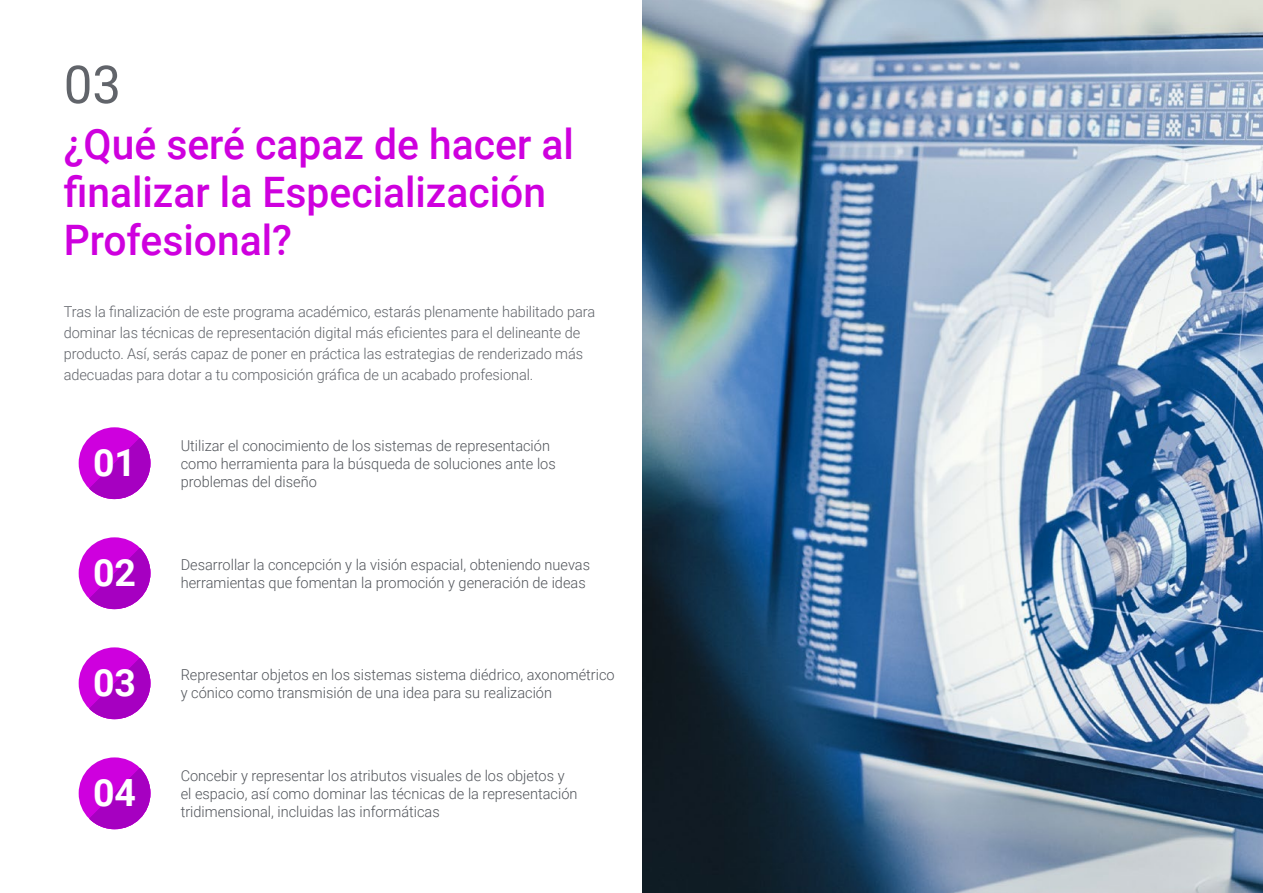
<style>
.page{position:relative;width:1263px;height:893px;background:#fff}
.page>*{position:absolute;margin:0;border:0;box-sizing:border-box;transform-origin:0 0}
.t1{font:52.5px "Roboto";color:#61646a}
.t2{font:500 42px/48px "Roboto";color:#ce00de}
.t3{font:700 37.5px "Roboto";color:#fff}
.t4{font:300 15px/18px "Roboto";color:#52555b}
.t5{font:300 15px/21px "Roboto";letter-spacing:-.005em;color:#61646a}
</style>
<div class="page">
<img style="left:642px;top:0;width:621px;height:893px">
<div style="left:79px;top:537px;width:71px;height:72px;background:#ce00de;border-radius:50%"></div>
<svg style="left:89px;top:548px;width:61px;height:61px"></svg>
<div style="left:79px;top:757px;width:71px;height:72px;background:#ce00de;border-radius:50%"></div>
<svg style="left:89px;top:768px;width:61px;height:61px"></svg>
<div style="left:79px;top:647px;width:71px;height:72px;background:#ce00de;border-radius:50%"></div>
<svg style="left:89px;top:658px;width:61px;height:61px"></svg>
<div style="left:79px;top:427px;width:71px;height:72px;background:#ce00de;border-radius:50%"></div>
<svg style="left:89px;top:438px;width:61px;height:61px"></svg>
<h1 class="t1" style="left:64px;top:48px;width:59px">03</h1>
<h2 class="t2" style="left:64px;top:119px;width:512px">¿Qué seré capaz de hacer al finalizar la Especialización<br>Profesional?</h2>
<p class="t5" style="left:64px;top:301px;width:533px">Tras la finalización de este programa académico, estarás plenamente habilitado para dominar las técnicas de representación digital más eficientes para el delineante de producto. Así, serás capaz de poner en práctica las estrategias de renderizado más adecuadas para dotar a tu composición gráfica de un acabado profesional.</p>
<h3 class="t3" style="left:93px;top:436px;width:45px">01</h3>
<p class="t4" style="left:181px;top:436px;width:377px">Utilizar el conocimiento de los sistemas de representación como herramienta para la búsqueda de soluciones ante los problemas del diseño</p>
<h3 class="t3" style="left:93px;top:546px;width:45px">02</h3>
<p class="t4" style="left:181px;top:555px;width:411px">Desarrollar la concepción y la visión espacial, obteniendo nuevas herramientas que fomentan la promoción y generación de ideas</p>
<h3 class="t3" style="left:93px;top:656px;width:45px">03</h3>
<p class="t4" style="left:181px;top:665px;width:435px">Representar objetos en los sistemas sistema diédrico, axonométrico y cónico como transmisión de una idea para su realización</p>
<h3 class="t3" style="left:93px;top:766px;width:45px">04</h3>
<p class="t4" style="left:181px;top:766px;width:398px">Concebir y representar los atributos visuales de los objetos y el espacio, así como dominar las técnicas de la representación tridimensional, incluidas las informáticas</p>
</div>
